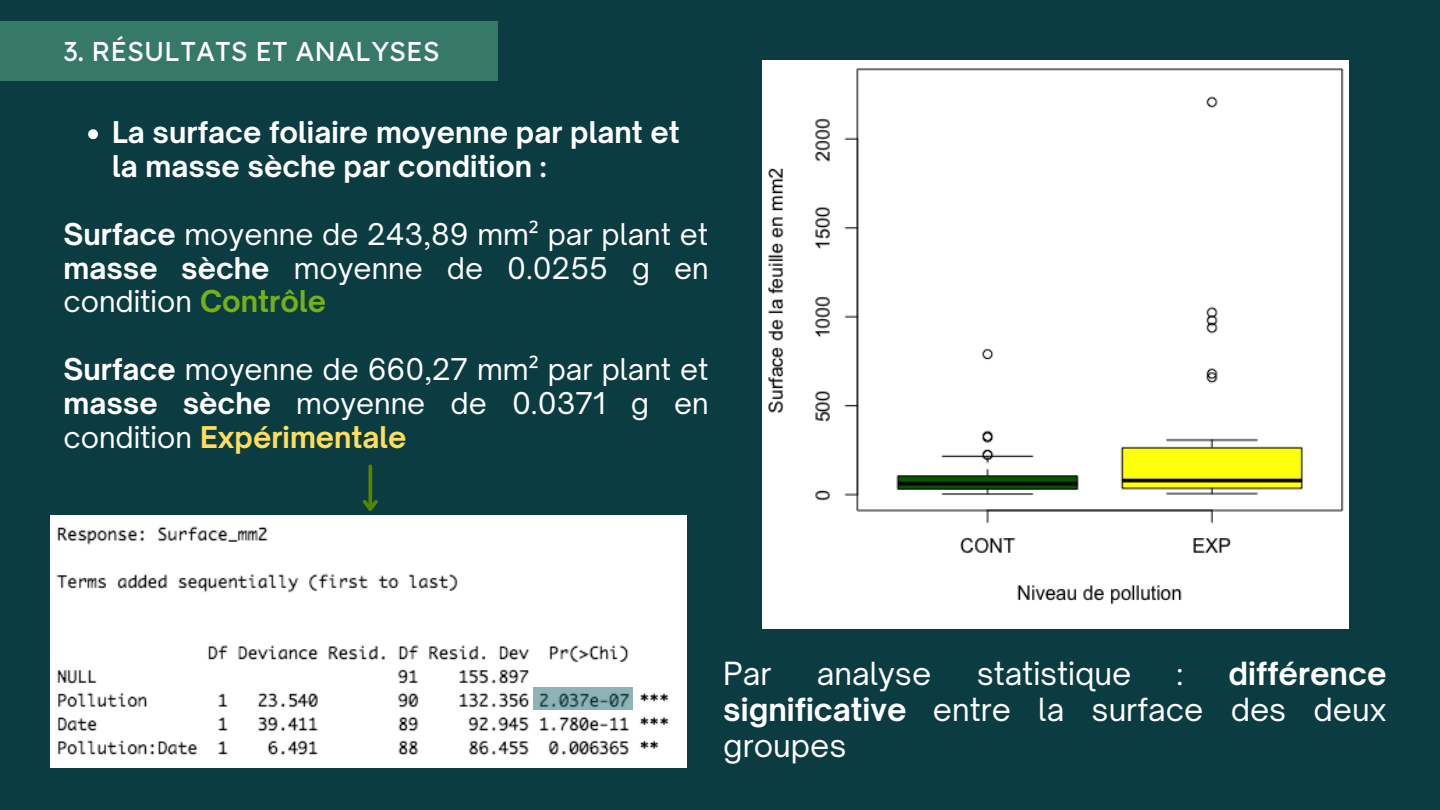
<style>
.page{position:relative;width:1440px;height:810px;background:#0b3c42}
.page>*{position:absolute;margin:0;border:0;box-sizing:border-box;transform-origin:0 0}
.t1{font:30.5px/36px "Open Sauce One";color:#fff;text-align:justify}
.t2{font:28.7px/33.8px "Open Sauce One";color:#fff;text-align:justify}
.t3{font:700 28.7px/33.8px "Open Sauce One";color:#fff}
.t4{font:27.2px "Lexend Deca";color:#fff}
.s1{font-weight:700}
.s2{font-family:"Noto Sans"}
.s3{font-weight:700;color:#76b113}
.s4{font-weight:700;color:#ffde59}
</style>
<div class="page">
<img style="left:762px;top:61px;width:586px;height:567px">
<svg style="left:368px;top:466px;width:4px;height:30px"></svg>
<svg style="left:363px;top:496px;width:15px;height:15px"></svg>
<img style="left:51px;top:516px;width:635px;height:251px">
<svg style="left:88px;top:129px;width:10px;height:10px"></svg>
<svg style="left:533px;top:687px;width:100px;height:23px;background:#7c9fa3"></svg>
<div style="left:0;top:22px;width:498px;height:59px;background:#367967"></div>
<p class="t4" style="left:63px;top:34px;width:378px">3. RÉSULTATS ET ANALYSES</p>
<p class="t3" style="left:112px;top:116px;width:569px">La surface foliaire moyenne par plant et la masse sèche par condition :</p>
<p class="t2" style="left:63px;top:217px;width:647px"><span class="s1">Surface</span> moyenne de 243,89 mm<span class="s2">²</span> par plant et <span class="s1">masse sèche</span> moyenne de 0.0255 g en condition <span class="s3">Contrôle</span></p>
<p class="t2" style="left:63px;top:352px;width:647px"><span class="s1">Surface</span> moyenne de 660,27 mm<span class="s2">²</span> par plant et <span class="s1">masse sèche</span> moyenne de 0.0371 g en condition <span class="s4">Expérimentale</span></p>
<p class="t1" style="left:723px;top:655px;width:665px;text-indent:505px"><span class="s1">différence significative</span> entre la surface des deux groupes</p>
<p class="t1" style="left:723px;top:655px;width:50px">Par</p>
<p class="t1" style="left:817px;top:655px;width:116px">analyse</p>
<p class="t1" style="left:977px;top:655px;width:156px">statistique</p>
<p class="t1" style="left:1177px;top:655px;width:8px">:</p>
</div>
